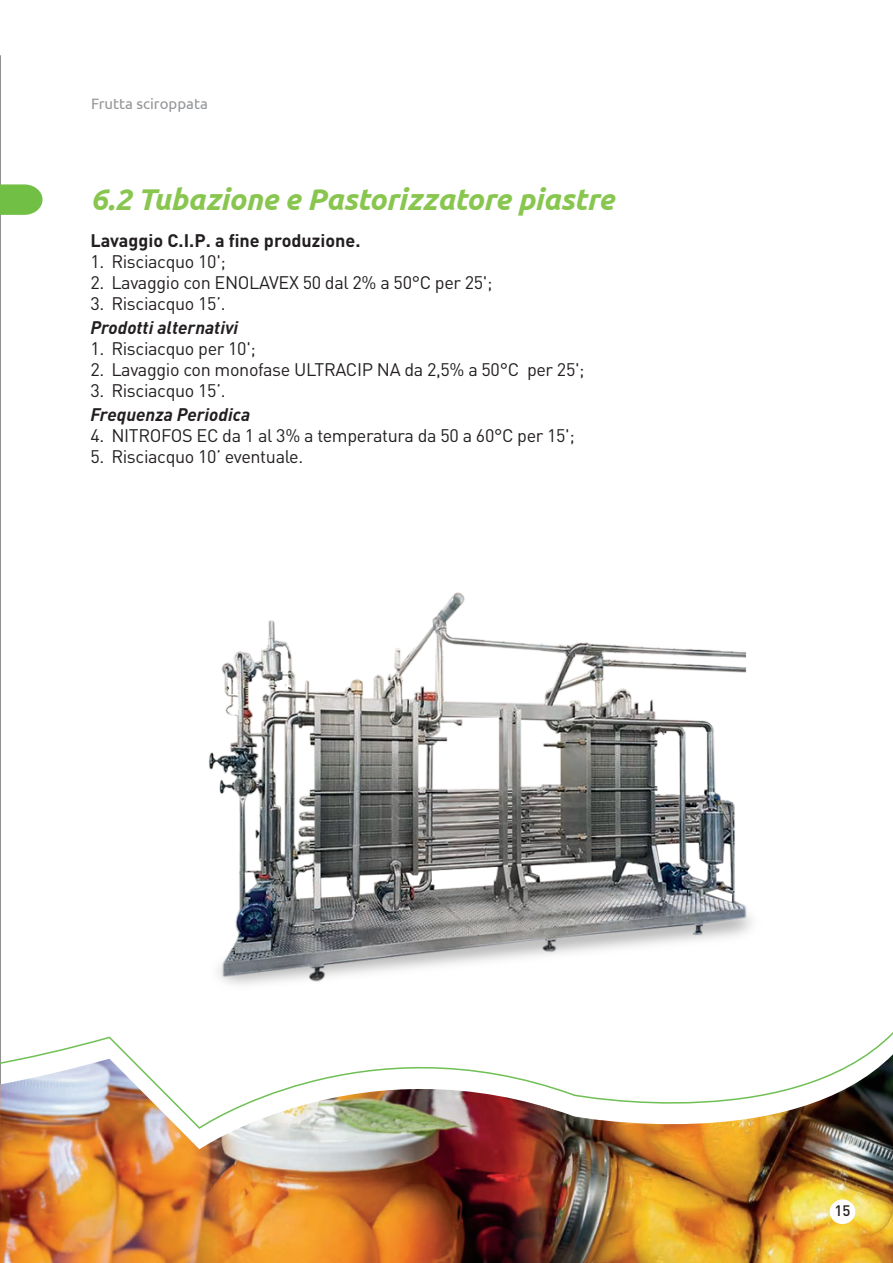
<style>
.page{position:relative;width:893px;height:1263px;background:#fff}
.page>*{position:absolute;margin:0;border:0;box-sizing:border-box;transform-origin:0 0}
.t1{font:italic 700 30px "Ubuntu";letter-spacing:-.01em;color:#89c650}
.t2{font:18px "DIN";letter-spacing:-.02em;color:#231f20}
.t3{font:italic 700 18px "DIN";color:#231f20}
.t4{font:700 18px "DIN Pro";color:#231f20}
.t5{font:15px "Ubuntu";color:#939598}
.t6{font:500 15px "DIN";color:#231f20}
</style>
<div class="page">
<hr style="left:0;top:55px;width:1px;height:1208px;background:#231f20">
<img style="left:0;top:1039px;width:893px;height:224px">
<div style="left:830px;top:1199px;width:25px;height:25px;background:#fff;border-radius:50%"></div>
<svg style="left:0;top:184px;width:43px;height:31px"></svg>
<img style="left:208px;top:592px;width:544px;height:393px">
<p class="t5" style="left:91px;top:95px;width:118px">Frutta sciroppata</p>
<h1 class="t1" style="left:90px;top:181px;width:525px">6.2 Tubazione e Pastorizzatore piastre</h1>
<p class="t4" style="left:90px;top:229px;width:272px">Lavaggio C.I.P. a fine produzione.</p>
<p class="t2" style="left:90px;top:251px;width:137px">1. Risciacquo 10';</p>
<p class="t2" style="left:90px;top:272px;width:404px">2. Lavaggio con ENOLAVEX 50 dal 2% a 50°C per 25';</p>
<p class="t2" style="left:90px;top:293px;width:137px">3. Risciacquo 15’.</p>
<p class="t3" style="left:90px;top:316px;width:149px">Prodotti alternativi</p>
<p class="t2" style="left:90px;top:338px;width:167px">1. Risciacquo per 10';</p>
<p class="t2" style="left:90px;top:359px;width:496px">2. Lavaggio con monofase ULTRACIP NA da 2,5% a 50°C per 25';</p>
<p class="t2" style="left:90px;top:380px;width:137px">3. Risciacquo 15’.</p>
<p class="t3" style="left:90px;top:403px;width:161px">Frequenza Periodica</p>
<p class="t2" style="left:90px;top:425px;width:486px">4. NITROFOS EC da 1 al 3% a temperatura da 50 a 60°C per 15';</p>
<p class="t2" style="left:90px;top:446px;width:215px">5. Risciacquo 10’ eventuale.</p>
<p class="t6" style="left:834px;top:1201px;width:17px">15</p>
</div>
